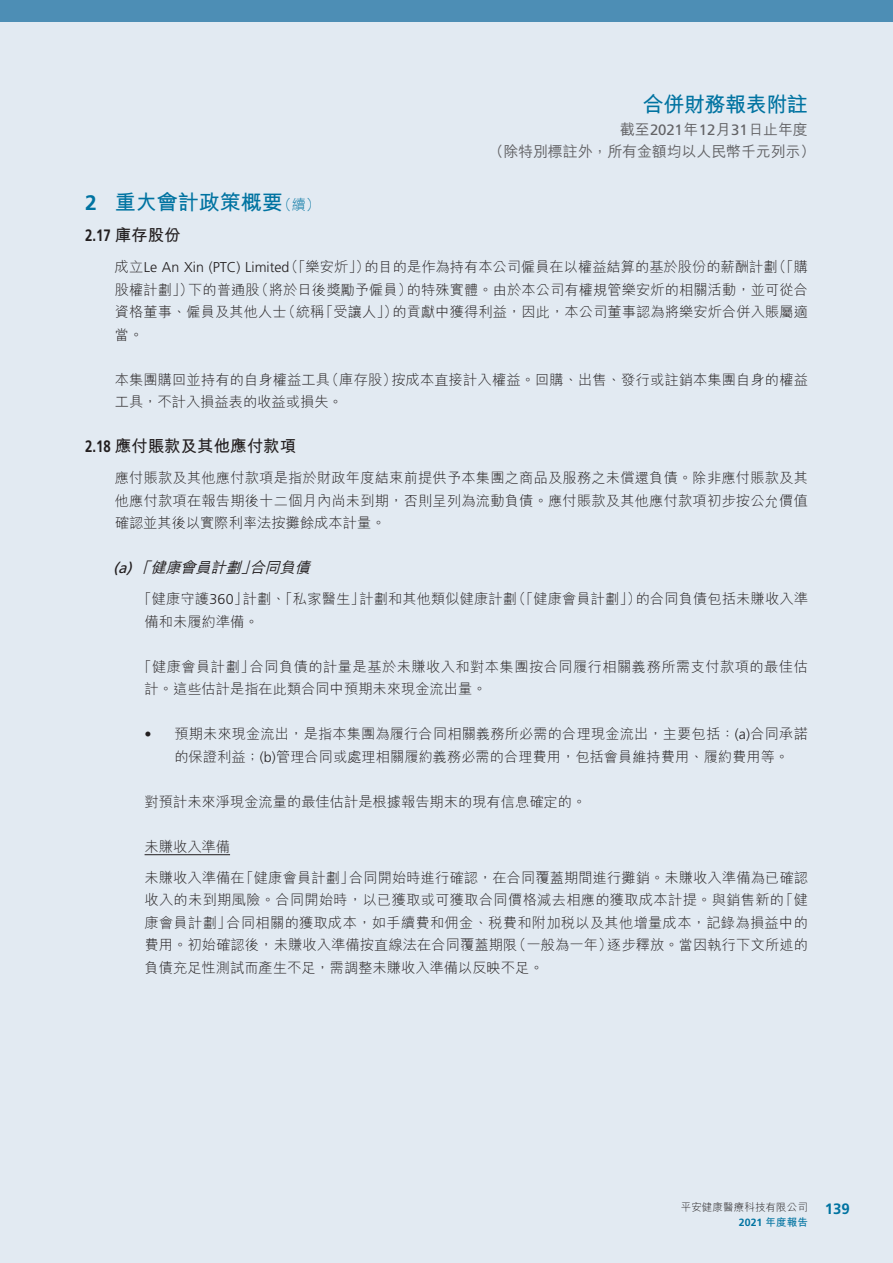
<style>
.page{position:relative;width:893px;height:1263px;background:#e2eaf2}
.page>*{position:absolute;margin:0;border:0;box-sizing:border-box;transform-origin:0 0}
.t1{font:21px "M Hei HK Bold E Ten B5 H";letter-spacing:-.01em;color:#0073a1}
.t2{font:16.5px "M Hei HK Bold E Ten B5 H";color:#231f20}
.t3{font:700 16.5px "Frutiger LT Std";color:#231f20;scale:.8 1}
.t4{font:15px/22.5px "M Hei HK Medium E Ten B5 H";letter-spacing:-.01em;color:#636366}
.t5{font:italic 15px "M Hei HK Medium E Ten B5 H";color:#231f20}
.t6{font:700 15px "Frutiger LT Std";color:#0073a1}
.t7{font:14.25px/22.5px "M Hei HK Light E Ten B5 H";letter-spacing:.005em;color:#231f20}
.t8{font:14.25px/22.5px "M Hei HK Light E Ten B5 H";letter-spacing:.03em;color:#231f20}
.t9{font:10.5px "M Hei HK Light E Ten B5 H";letter-spacing:.01em;color:#231f20}
.t10{font:700 10.5px "Frutiger LT Std";color:#0073a1}
.s1{font-family:"Frutiger LT Std"}
.s2{font-family:"Frutiger LT Std";font-weight:700}
.s3{font-family:"M Hei HK Light E Ten B5 H";font-size:14.25px}
.s4{font-family:"M Hei HK Bold E Ten B5 H";font-weight:400}
.s5{font-family:"Frutiger LT Std";font-weight:300}
</style>
<div class="page">
<div style="left:0;top:0;width:893px;height:21px;background:#4d8eb5"></div>
<hr style="left:145px;top:854px;width:85px;height:1px;background:#231f20">
<h1 class="t1" style="left:643px;top:97px;width:167px">合併財務報表附註</h1>
<p class="t4" style="left:489px;top:120px;width:328px;text-indent:131px">截至<span class="s1">2021</span>年<span class="s1">12</span>月<span class="s1">31</span>日止年度（除特別標註外，所有金額均以人民幣千元列示）</p>
<h1 class="t1" style="left:85px;top:194px;width:237px"><span class="s2">2</span> 重大會計政策概要<span class="s3">（續）</span></h1>
<p class="t3" style="left:85px;top:229px;width:121px">2.17 <span class="s4">庫存股份</span></p>
<p class="t7" style="left:115px;top:257px;width:695px;text-align:justify">成立<span class="s5">Le An Xin (PTC) Limited</span>（「樂安炘」）的目的是作為持有本公司僱員在以權益結算的基於股份的薪酬計劃（「購股權計劃」）下的普通股（將於日後獎勵予僱員）的特殊實體。由於本公司有權規管樂安炘的相關活動，並可從合資格董事、僱員及其他人士（統稱「受讓人」）的貢獻中獲得利益，因此，本公司董事認為將樂安炘合併入賬屬適當。</p>
<p class="t7" style="left:115px;top:370px;width:695px">本集團購回並持有的自身權益工具（庫存股）按成本直接計入權益。回購、出售、發行或註銷本集團自身的權益工具，不計入損益表的收益或損失。</p>
<p class="t2" style="left:85px;top:440px;width:213px"><span class="s2">2.18</span> 應付賬款及其他應付款項</p>
<p class="t7" style="left:115px;top:468px;width:695px;text-align:justify">應付賬款及其他應付款項是指於財政年度結束前提供予本集團之商品及服務之未償還負債。除非應付賬款及其他應付款項在報告期後十二個月內尚未到期，否則呈列為流動負債。應付賬款及其他應付款項初步按公允價值確認並其後以實際利率法按攤餘成本計量。</p>
<p class="t5" style="left:113px;top:562px;width:202px"><span class="s1">(a)</span> 「健康會員計劃」合同負債</p>
<p class="t7" style="left:145px;top:589px;width:665px;text-indent:-7px">「健康守護<span class="s5">360</span>」計劃、「私家醫生」計劃和其他類似健康計劃（「健康會員計劃」）的合同負債包括未賺收入準備和未履約準備。</p>
<p class="t8" style="left:145px;top:657px;width:665px;text-indent:-7px">「健康會員計劃」合同負債的計量是基於未賺收入和對本集團按合同履行相關義務所需支付款項的最佳估計。這些估計是指在此類合同中預期未來現金流出量。</p>
<p class="t7" style="left:174px;top:724px;width:635px;text-indent:-30px"><span class="s5">•</span> 預期未來現金流出，是指本集團為履行合同相關義務所必需的合理現金流出，主要包括：<span class="s5">(a)</span>合同承諾的保證利益；<span class="s5">(b)</span>管理合同或處理相關履約義務必需的合理費用，包括會員維持費用、履約費用等。</p>
<p class="t7" style="left:145px;top:792px;width:443px">對預計未來淨現金流量的最佳估計是根據報告期末的現有信息確定的。</p>
<p class="t7" style="left:145px;top:833px;width:665px;line-height:31px">未賺收入準備<br>未賺收入準備在「健康會員計劃」合同開始時進行確認，在合同覆蓋期間進行攤銷。未賺收入準備為已確認</p>
<p class="t7" style="left:145px;top:890px;width:665px;text-align:justify">收入的未到期風險。合同開始時，以已獲取或可獲取合同價格減去相應的獲取成本計提。與銷售新的「健康會員計劃」合同相關的獲取成本，如手續費和佣金、稅費和附加稅以及其他增量成本，記錄為損益中的費用。初始確認後，未賺收入準備按直線法在合同覆蓋期限（一般為一年）逐步釋放。當因執行下文所述的負債充足性測試而產生不足，需調整未賺收入準備以反映不足。</p>
<p class="t9" style="left:681px;top:1203px;width:129px">平安健康醫療科技有限公司</p>
<p class="t10" style="left:739px;top:1218px;width:71px">2021 <span class="s4">年度報告</span></p>
<p class="t6" style="left:825px;top:1202px;width:27px">139</p>
</div>
